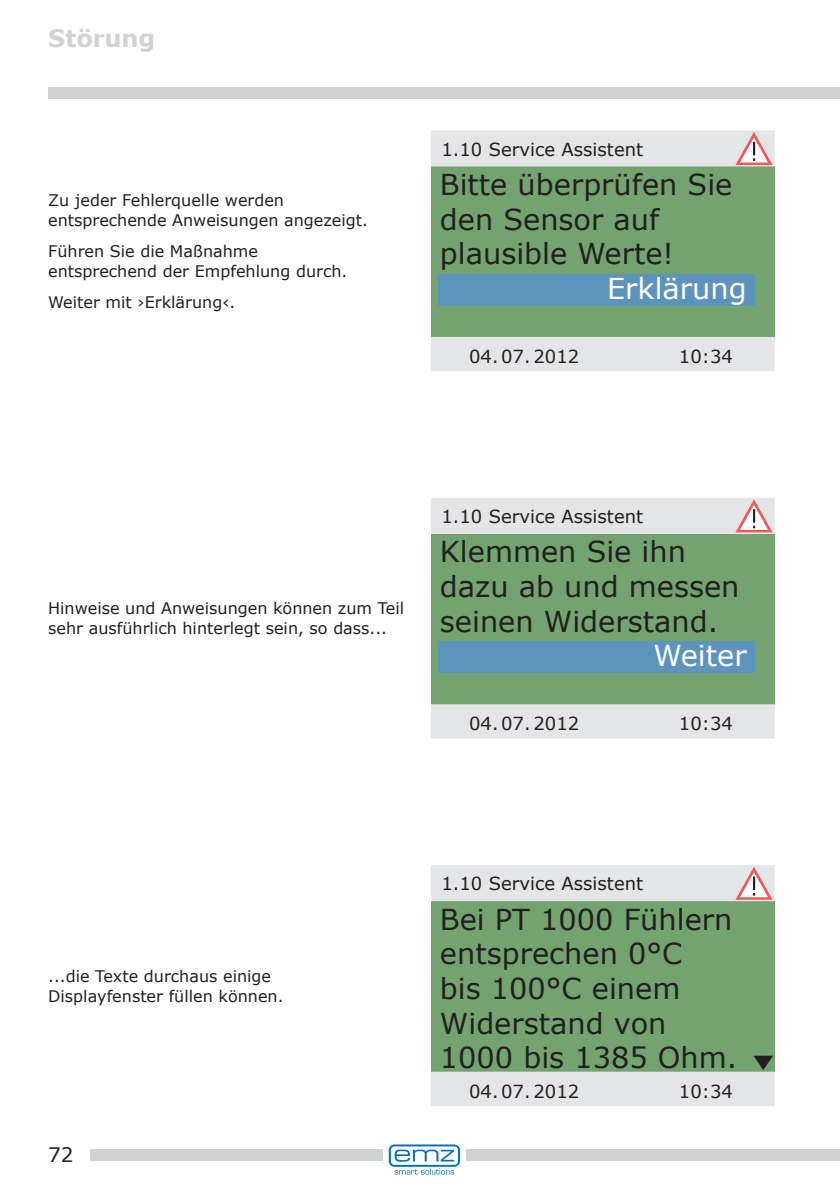
<style>
.page{position:relative;width:840px;height:1191px;background:#fff}
.page>*{position:absolute;margin:0;border:0;box-sizing:border-box;transform-origin:0 0}
.t1{font:28.8px "Verdana";color:#231f20}
.t2{font:28.8px "Verdana";color:#fff}
.SchattenzeilenLinks{font:700 24px "Verdana";letter-spacing:-.005em;color:#d1d2d4}
.t3{font:20px "Verdana";color:#231f20}
.t4{font:18px "Verdana";color:#231f20}
.Mengentext{font:16px/20px "Verdana";color:#231f20}
</style>
<div class="page">
<div style="left:48px;top:87px;width:791px;height:12px;background:#d1d2d4"></div>
<div style="left:466px;top:1149px;width:373px;height:12px;background:#d1d2d4"></div>
<div style="left:90px;top:1149px;width:292px;height:12px;background:#d1d2d4"></div>
<svg style="left:388px;top:1144px;width:71px;height:30px"></svg>
<svg style="left:431px;top:865px;width:343px;height:241px;fill:#73a470"></svg>
<svg style="left:735px;top:866px;width:37px;height:33px"></svg>
<svg style="left:753px;top:1055px;width:19px;height:15px"></svg>
<svg style="left:431px;top:498px;width:343px;height:240px;fill:#73a470"></svg>
<svg style="left:735px;top:499px;width:37px;height:33px"></svg>
<svg style="left:431px;top:130px;width:343px;height:241px;fill:#73a470"></svg>
<svg style="left:735px;top:132px;width:37px;height:33px"></svg>
<p class="SchattenzeilenLinks" style="left:48px;top:22px;width:108px">Störung</p>
<p class="Mengentext" style="left:48px;top:190px;width:321px">Zu jeder Fehlerquelle werden entsprechende Anweisungen angezeigt.</p>
<p class="Mengentext" style="left:48px;top:241px;width:300px">Führen Sie die Maßnahme entsprechend der Empfehlung durch.</p>
<p class="Mengentext" style="left:48px;top:292px;width:188px">Weiter mit ›Erklärung‹.</p>
<p class="t4" style="left:441px;top:137px;width:203px">1.10 Service Assistent</p>
<p class="t1" style="left:439px;top:165px;width:294px">Bitte überprüfen Sie</p>
<p class="t1" style="left:439px;top:199px;width:221px">den Sensor auf</p>
<p class="t1" style="left:439px;top:234px;width:235px">plausible Werte!</p>
<p class="t2" style="left:606px;top:268px;width:141px">Erklärung</p>
<p class="t4" style="left:469px;top:344px;width:112px">04. 07. 2012</p>
<p class="t4" style="left:678px;top:344px;width:55px">10:34</p>
<p class="Mengentext" style="left:48px;top:598px;width:357px">Hinweise und Anweisungen können zum Teil sehr ausführlich hinterlegt sein, so dass...</p>
<p class="t4" style="left:441px;top:504px;width:203px">1.10 Service Assistent</p>
<p class="t1" style="left:439px;top:532px;width:247px">Klemmen Sie ihn</p>
<p class="t1" style="left:439px;top:567px;width:301px">dazu ab und messen</p>
<p class="t1" style="left:439px;top:601px;width:279px">seinen Widerstand.</p>
<p class="t2" style="left:653px;top:636px;width:94px">Weiter</p>
<p class="t4" style="left:469px;top:711px;width:112px">04. 07. 2012</p>
<p class="t4" style="left:678px;top:711px;width:55px">10:34</p>
<p class="Mengentext" style="left:48px;top:965px;width:237px">...die Texte durchaus einige<br>Displayfenster füllen können.</p>
<p class="t3" style="left:48px;top:1141px;width:27px">72</p>
<p class="t4" style="left:441px;top:871px;width:203px">1.10 Service Assistent</p>
<p class="t1" style="left:439px;top:899px;width:294px">Bei PT 1000 Fühlern</p>
<p class="t1" style="left:439px;top:934px;width:243px">entsprechen 0°C</p>
<p class="t1" style="left:439px;top:968px;width:242px">bis 100°C einem</p>
<p class="t1" style="left:439px;top:1003px;width:228px">Widerstand von</p>
<p class="t1" style="left:439px;top:1037px;width:299px">1000 bis 1385 Ohm.</p>
<p class="t4" style="left:469px;top:1078px;width:112px">04. 07. 2012</p>
<p class="t4" style="left:678px;top:1078px;width:55px">10:34</p>
</div>
